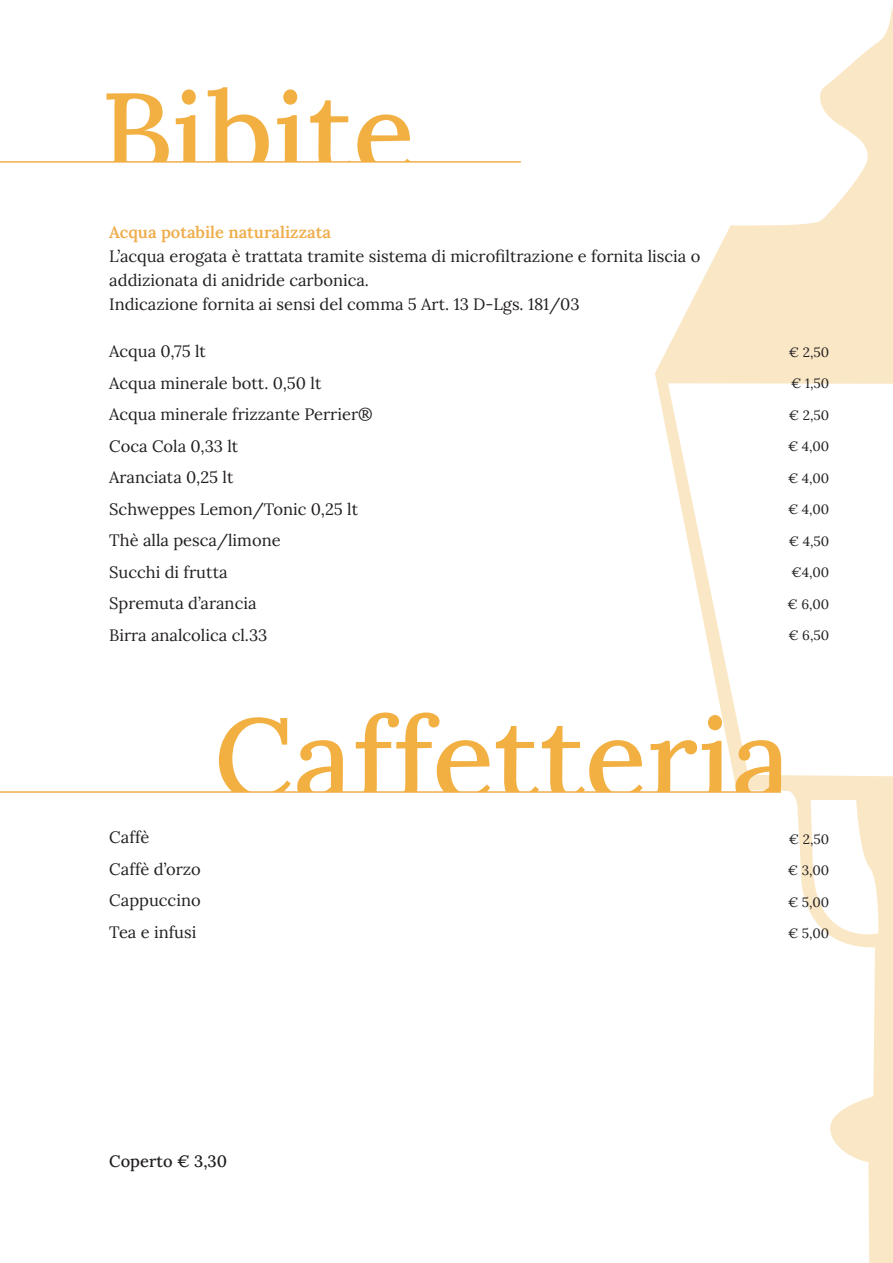
<style>
.page{position:relative;width:893px;height:1263px;background:#fff}
.page>*{position:absolute;margin:0;border:0;box-sizing:border-box;transform-origin:0 0}
.t1{font:16.5px/24px "Lora";color:#231f20}
.t2{font:600 16.5px "Lora";color:#efad4c}
.t3{font:500 16.5px "Lora";color:#231f20}
.t4{font:13.5px "Lora";color:#231f20}
</style>
<div class="page">
<svg style="left:655px;top:5px;width:238px;height:1258px"></svg>
<hr style="left:0;top:791px;width:781px;height:2px;background:#f0ae4b">
<hr style="left:0;top:161px;width:521px;height:2px;background:#f0ae4b">
<svg style="left:107px;top:93px;width:62px;height:69px"></svg>
<svg style="left:176px;top:89px;width:26px;height:73px"></svg>
<svg style="left:208px;top:87px;width:61px;height:75px"></svg>
<svg style="left:277px;top:89px;width:27px;height:73px"></svg>
<svg style="left:310px;top:100px;width:101px;height:62px"></svg>
<svg style="left:219px;top:717px;width:72px;height:75px"></svg>
<svg style="left:297px;top:740px;width:53px;height:52px"></svg>
<svg style="left:356px;top:712px;width:134px;height:80px"></svg>
<svg style="left:496px;top:726px;width:147px;height:66px"></svg>
<svg style="left:651px;top:715px;width:77px;height:77px"></svg>
<svg style="left:735px;top:740px;width:48px;height:52px"></svg>
<p class="t2" style="left:109px;top:219px;width:223px">Acqua potabile naturalizzata</p>
<p class="t1" style="left:109px;top:243px;width:593px">L’acqua erogata è trattata tramite sistema di microfiltrazione e fornita liscia o addizionata di anidride carbonica.</p>
<p class="t1" style="left:109px;top:291px;width:472px">Indicazione fornita ai sensi del comma 5 Art. 13 D-Lgs. 181/03</p>
<p class="t1" style="left:109px;top:338px;width:98px">Acqua 0,75 lt</p>
<p class="t1" style="left:109px;top:370px;width:214px">Acqua minerale bott. 0,50 lt</p>
<p class="t1" style="left:109px;top:401px;width:265px">Acqua minerale frizzante Perrier®</p>
<p class="t1" style="left:109px;top:433px;width:131px">Coca Cola 0,33 lt</p>
<p class="t1" style="left:109px;top:464px;width:126px">Aranciata 0,25 lt</p>
<p class="t1" style="left:109px;top:496px;width:250px">Schweppes Lemon/Tonic 0,25 lt</p>
<p class="t1" style="left:109px;top:527px;width:173px">Thè alla pesca/limone</p>
<p class="t1" style="left:109px;top:559px;width:120px">Succhi di frutta</p>
<p class="t1" style="left:109px;top:590px;width:149px">Spremuta d’arancia</p>
<p class="t1" style="left:109px;top:622px;width:160px">Birra analcolica cl.33</p>
<p class="t1" style="left:109px;top:824px;width:42px">Caffè</p>
<p class="t1" style="left:109px;top:856px;width:93px">Caffè d’orzo</p>
<p class="t1" style="left:109px;top:887px;width:93px">Cappuccino</p>
<p class="t1" style="left:109px;top:919px;width:89px">Tea e infusi</p>
<p class="t3" style="left:109px;top:1148px;width:119px">Coperto € 3,30</p>
<p class="t4" style="left:789px;top:342px;width:42px">€ 2,50</p>
<p class="t4" style="left:791px;top:373px;width:39px">€ 1,50</p>
<p class="t4" style="left:789px;top:405px;width:42px">€ 2,50</p>
<p class="t4" style="left:788px;top:436px;width:43px">€ 4,00</p>
<p class="t4" style="left:788px;top:468px;width:43px">€ 4,00</p>
<p class="t4" style="left:788px;top:499px;width:43px">€ 4,00</p>
<p class="t4" style="left:789px;top:531px;width:42px">€ 4,50</p>
<p class="t4" style="left:792px;top:562px;width:39px">€4,00</p>
<p class="t4" style="left:788px;top:594px;width:43px">€ 6,00</p>
<p class="t4" style="left:788px;top:625px;width:42px">€ 6,50</p>
<p class="t4" style="left:789px;top:828px;width:42px">€ 2,50</p>
<p class="t4" style="left:788px;top:860px;width:43px">€ 3,00</p>
<p class="t4" style="left:788px;top:891px;width:43px">€ 5,00</p>
<p class="t4" style="left:788px;top:923px;width:43px">€ 5,00</p>
</div>
